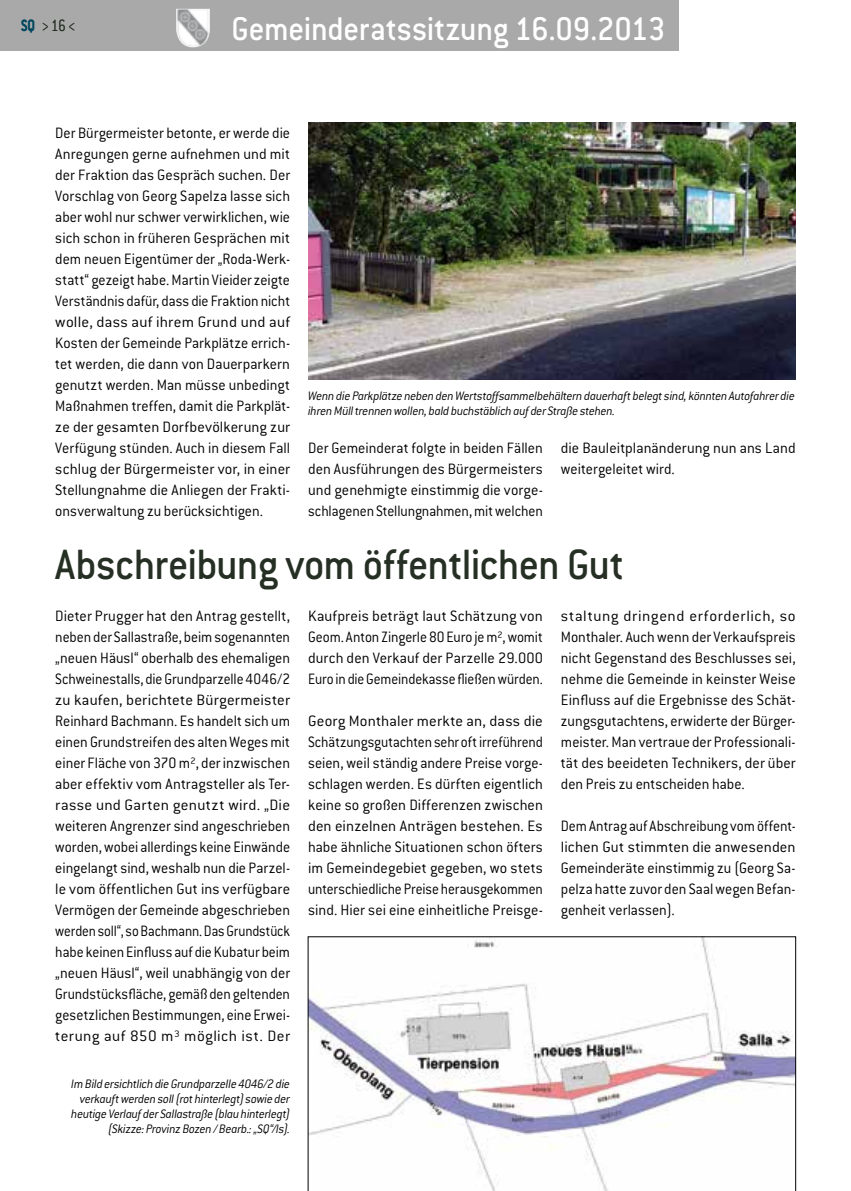
<style>
.page{position:relative;width:851px;height:1191px;background:#fff}
.page>*{position:absolute;margin:0;border:0;box-sizing:border-box;transform-origin:0 0}
.t1{font:500 46.5px "Conduit ITC";letter-spacing:-.015em;color:#262f23;scale:.95 1}
.t2{font:500 36px "Conduit ITC";letter-spacing:-.01em;color:#fff;scale:.95 1}
.t3{font:300 18px "Conduit ITC";color:#262f23;scale:.8 1}
.t4{font:300 16.5px/21px "Conduit ITC";color:#000;text-align:justify}
.t5{font:300 16.5px/21px "Conduit ITC";color:#000;text-align:justify;scale:.95 1}
.t6{font:300 16.5px/21px "Conduit ITC";color:#000;text-align:justify;scale:.93 1}
.t7{font:300 16.5px/21px "Conduit ITC";color:#000;text-align:justify;scale:.96 1}
.t8{font:italic 300 13.5px/15px "Conduit ITC";letter-spacing:-.015em;color:#000;scale:.95 1}
.s1{font-weight:700;color:#004962}
</style>
<div class="page">
<div style="left:0;top:0;width:678px;height:51px;background:#a9a9aa"></div>
<img style="left:176px;top:9px;width:34px;height:38px">
<img style="left:308px;top:122px;width:487px;height:258px">
<svg style="left:308px;top:936px;width:487px;height:255px"></svg>
<p class="t3" style="left:21px;top:16px;width:70px"><span class="s1">SQ</span> &gt; 16 &lt;</p>
<h2 class="t2" style="left:231px;top:8px;width:458px">Gemeinderatssitzung 16.09.2013</h2>
<p class="t5" style="left:55px;top:122px;width:249px">Der Bürgermeister betonte, er werde die Anregungen gerne aufnehmen und mit der Fraktion das Gespräch suchen. Der Vorschlag von Georg Sapelza lasse sich aber wohl nur schwer verwirklichen, wie sich schon in früheren Gesprächen mit dem neuen Eigentümer der „Roda-Werk&shy;statt“ gezeigt habe. Martin Vieider zeigte Verständnis dafür, dass die Fraktion nicht wolle, dass auf ihrem Grund und auf Kosten der Gemeinde Parkplätze errich&shy;tet werden, die dann von Dauerparkern genutzt werden. Man müsse unbedingt Maßnahmen treffen, damit die Parkplät&shy;ze der gesamten Dorfbevölkerung zur Verfügung stünden. Auch in diesem Fall schlug der Bürgermeister vor, in einer Stellungnahme die Anliegen der Frakti&shy;onsverwaltung zu berücksichtigen.</p>
<p class="t8" style="left:308px;top:389px;width:514px">Wenn die Parkplätze neben den Wertstoffsammelbehältern dauerhaft belegt sind, könnten Autofahrer die ihren Müll trennen wollen, bald buchstäblich auf der Straße stehen.</p>
<p class="t7" style="left:308px;top:437px;width:246px">Der Gemeinderat folgte in beiden Fällen den Ausführungen des Bürgermeisters und genehmigte einstimmig die vorge&shy;schlagenen Stellungnahmen, mit welchen</p>
<p class="t4" style="left:561px;top:437px;width:236px">die Bauleitplanänderung nun ans Land weitergeleitet wird.</p>
<h1 class="t1" style="left:55px;top:538px;width:600px">Abschreibung vom öffentlichen Gut</h1>
<p class="t4" style="left:308px;top:605px;width:236px">Kaufpreis beträgt laut Schätzung von Geom. Anton Zingerle 80 Euro je m², womit durch den Verkauf der Parzelle 29.000<br>Euro in die Gemeindekasse fließen würden.</p>
<p class="t4" style="left:308px;top:710px;width:236px">Georg Monthaler merkte an, dass die Schätzungsgutachten sehr oft irreführend seien, weil ständig andere Preise vorge&shy;schlagen werden. Es dürften eigentlich keine so großen Differenzen zwischen den einzelnen Anträgen bestehen. Es habe ähnliche Situationen schon öfters im Gemeindegebiet gegeben, wo stets unterschiedliche Preise herausgekommen sind. Hier sei eine einheitliche Preisge-</p>
<p class="t4" style="left:55px;top:605px;width:236px">Dieter Prugger hat den Antrag gestellt, neben der Sallastraße, beim sogenannten „neuen Häusl“ oberhalb des ehemaligen Schweinestalls, die Grundparzelle 4046/2 zu kaufen, berichtete Bürgermeister Reinhard Bachmann. Es handelt sich um einen Grundstreifen des alten Weges mit einer Fläche von 370 m², der inzwischen aber effektiv vom Antragsteller als Ter&shy;rasse und Garten genutzt wird. „Die weiteren Angrenzer sind angeschrieben worden, wobei allerdings keine Einwände eingelangt sind, weshalb nun die Parzel&shy;le vom öffentlichen Gut ins verfügbare Vermögen der Gemeinde abgeschrieben werden soll“, so Bachmann. Das Grundstück habe keinen Einfluss auf die Kubatur beim „neuen Häusl“, weil unabhängig von der Grundstücksfläche, gemäß den geltenden gesetzlichen Bestimmungen, eine Erwei&shy;terung auf 850 m³ möglich ist. Der</p>
<p class="t4" style="left:561px;top:605px;width:236px">staltung dringend erforderlich, so Monthaler. Auch wenn der Verkaufspreis nicht Gegenstand des Beschlusses sei, nehme die Gemeinde in keinster Weise Einfluss auf die Ergebnisse des Schät&shy;zungsgutachtens, erwiderte der Bürger&shy;meister. Man vertraue der Professionali&shy;tät des beeideten Technikers, der über den Preis zu entscheiden habe.</p>
<p class="t6" style="left:561px;top:815px;width:254px">Dem Antrag auf Abschreibung vom öffent&shy;lichen Gut stimmten die anwesenden Gemeinderäte einstimmig zu (Georg Sa&shy;pelza hatte zuvor den Saal wegen Befan&shy;genheit verlassen).</p>
<p class="t8" style="left:71px;top:1076px;width:232px;text-align:right">Im Bild ersichtlich die Grundparzelle 4046/2 die verkauft werden soll (rot hinterlegt) sowie der heutige Verlauf der Sallastraße (blau hinterlegt) (Skizze: Provinz Bozen / Bearb.: „SQ“/ls).</p>
</div>
